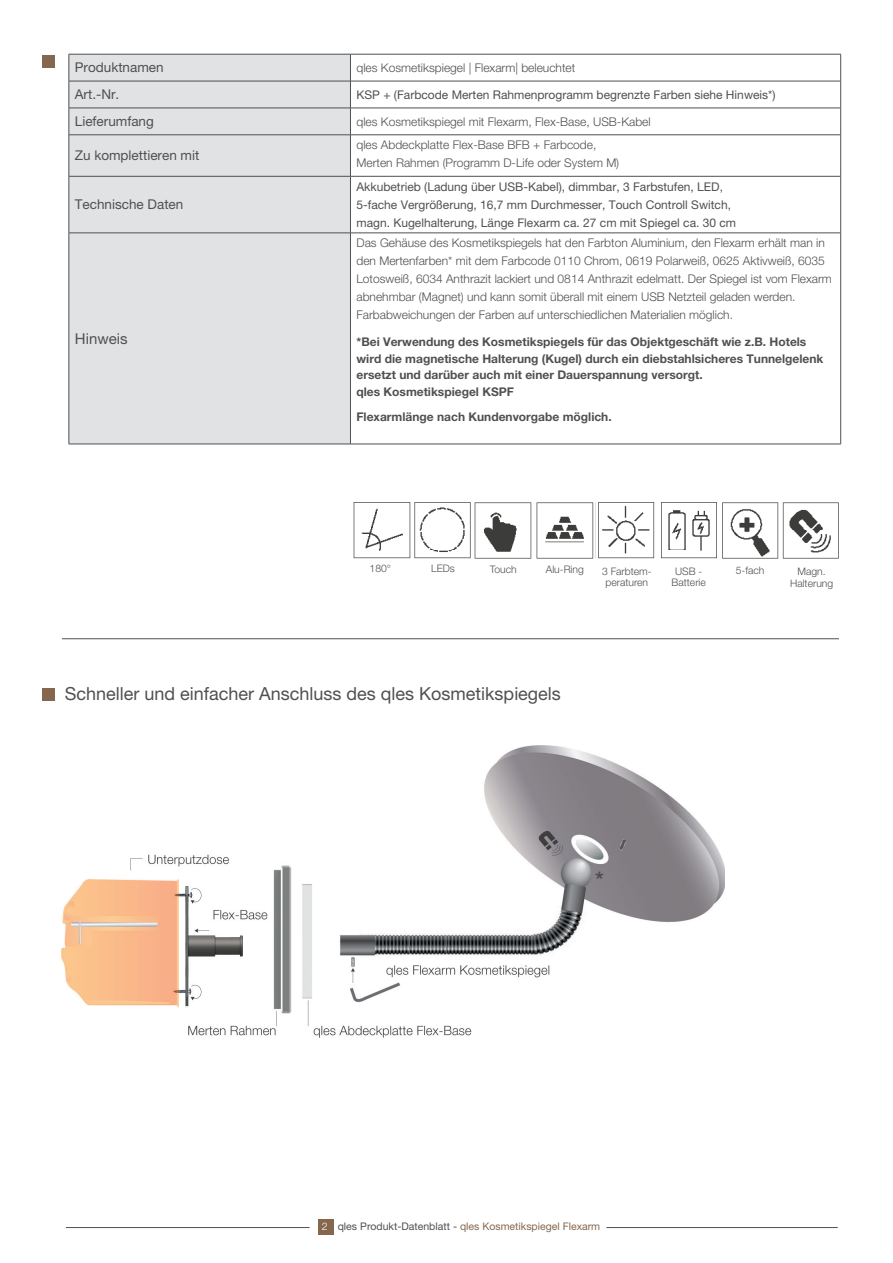
<style>
.page{position:relative;width:893px;height:1263px;background:#fff}
.page>*{position:absolute;margin:0;border:0;box-sizing:border-box;transform-origin:0 0}
.t1{font:700 21.6px "Helvetica Neue LT Pro";color:#505052}
.t2{font:18px "Helvetica Neue LT Pro";color:#505052}
.t3{font:15px "Helvetica Neue LT Pro";color:#505052}
.t4{font:13.5px "Helvetica Neue LT Pro";color:#505052}
.t5{font:300 12px/18px "Helvetica Neue LT Pro";color:#505052}
.t6{font:700 12px/16.5px "Helvetica Neue LT Pro";color:#505052}
.t7{font:12px/18px "Helvetica Neue LT Pro";color:#505052}
.t8{font:10.5px "Helvetica Neue LT Pro";color:#85674e}
.t9{font:300 10.5px "Helvetica Neue LT Pro";color:#fff}
.t10{font:300 10.35px/11.9px "Helvetica Neue LT Pro";color:#505052;text-align:center}
.s1{color:#505052}
</style>
<div class="page">
<hr style="left:66px;top:1227px;width:244px;height:1px;background:#505052">
<hr style="left:606px;top:1227px;width:232px;height:1px;background:#505052">
<div style="left:318px;top:1219px;width:15px;height:15px;background:#85674e"></div>
<div style="left:70px;top:55px;width:280px;height:389px;background:#e1e2e4"></div>
<hr style="left:69px;top:54px;width:281px;height:1px;background:#505052">
<hr style="left:350px;top:54px;width:491px;height:1px;background:#505052">
<svg style="left:69px;top:54px;width:1px;height:81px"></svg>
<svg style="left:840px;top:54px;width:1px;height:81px"></svg>
<hr style="left:69px;top:135px;width:1px;height:41px;background:#505052">
<hr style="left:840px;top:135px;width:1px;height:41px;background:#505052">
<hr style="left:69px;top:176px;width:1px;height:57px;background:#505052">
<hr style="left:840px;top:176px;width:1px;height:57px;background:#505052">
<hr style="left:69px;top:233px;width:1px;height:211px;background:#505052">
<hr style="left:840px;top:233px;width:1px;height:211px;background:#505052">
<hr style="left:69px;top:444px;width:281px;height:1px;background:#505052">
<hr style="left:350px;top:444px;width:491px;height:1px;background:#505052">
<hr style="left:69px;top:81px;width:281px;height:1px;background:#505052">
<hr style="left:350px;top:81px;width:491px;height:1px;background:#505052">
<hr style="left:69px;top:108px;width:281px;height:1px;background:#505052">
<hr style="left:350px;top:108px;width:491px;height:1px;background:#505052">
<svg style="left:350px;top:54px;width:1px;height:81px"></svg>
<hr style="left:69px;top:135px;width:281px;height:1px;background:#505052">
<hr style="left:350px;top:135px;width:491px;height:1px;background:#505052">
<hr style="left:350px;top:135px;width:1px;height:41px;background:#505052">
<hr style="left:69px;top:176px;width:281px;height:1px;background:#505052">
<hr style="left:350px;top:176px;width:491px;height:1px;background:#505052">
<hr style="left:350px;top:176px;width:1px;height:57px;background:#505052">
<hr style="left:69px;top:233px;width:281px;height:1px;background:#505052">
<hr style="left:350px;top:233px;width:491px;height:1px;background:#505052">
<hr style="left:350px;top:233px;width:1px;height:211px;background:#505052">
<div style="left:42px;top:55px;width:13px;height:12px;background:#85674e"></div>
<div style="left:42px;top:688px;width:13px;height:13px;background:#85674e"></div>
<img style="left:62px;top:746px;width:663px;height:291px">
<img style="left:353px;top:502px;width:58px;height:57px">
<img style="left:414px;top:502px;width:56px;height:56px">
<img style="left:598px;top:502px;width:119px;height:57px">
<img style="left:782px;top:502px;width:57px;height:57px">
<img style="left:722px;top:502px;width:56px;height:57px">
<img style="left:474px;top:502px;width:58px;height:57px">
<img style="left:536px;top:502px;width:58px;height:57px">
<hr style="left:62px;top:638px;width:777px;height:1px;background:#505052">
<p class="t4" style="left:75px;top:60px;width:90px">Produktnamen</p>
<p class="t5" style="left:356px;top:58px;width:220px">qles Kosmetikspiegel | Flexarm| beleuchtet</p>
<p class="t4" style="left:75px;top:86px;width:46px">Art.-Nr.</p>
<p class="t7" style="left:356px;top:85px;width:421px">KSP + (Farbcode Merten Rahmenprogramm begrenzte Farben siehe Hinweis*)</p>
<p class="t4" style="left:75px;top:113px;width:81px">Lieferumfang</p>
<p class="t5" style="left:356px;top:112px;width:296px">qles Kosmetikspiegel mit Flexarm, Flex-Base, USB-Kabel</p>
<p class="t4" style="left:75px;top:148px;width:126px">Zu komplettieren mit</p>
<p class="t5" style="left:356px;top:136px;width:264px">qles Abdeckplatte Flex-Base BFB + Farbcode,<br>Merten Rahmen (Programm D-Life oder System M)</p>
<p class="t4" style="left:75px;top:197px;width:110px">Technische Daten</p>
<p class="t7" style="left:356px;top:177px;width:381px">Akkubetrieb (Ladung über USB-Kabel), dimmbar, 3 Farbstufen, LED,<br>5-fache Vergrößerung, 16,7 mm Durchmesser, Touch Controll Switch, magn. Kugelhalterung, Länge Flexarm ca. 27 cm mit Spiegel ca. 30 cm</p>
<p class="t3" style="left:75px;top:329px;width:54px">Hinweis</p>
<p class="t5" style="left:356px;top:234px;width:477px">Das Gehäuse des Kosmetikspiegels hat den Farbton Aluminium, den Flexarm erhält man in den Mertenfarben* mit dem Farbcode 0110 Chrom, 0619 Polarweiß, 0625 Aktivweiß, 6035<br>Lotosweiß, 6034 Anthrazit lackiert und 0814 Anthrazit edelmatt. Der Spiegel ist vom Flexarm abnehmbar (Magnet) und kann somit überall mit einem USB Netzteil geladen werden.<br>Farbabweichungen der Farben auf unterschiedlichen Materialien möglich.</p>
<p class="t6" style="left:356px;top:334px;width:468px">*Bei Verwendung des Kosmetikspiegels für das Objektgeschäft wie z.B. Hotels wird die magnetische Halterung (Kugel) durch ein diebstahlsicheres Tunnelgelenk ersetzt und darüber auch mit einer Dauerspannung versorgt.<br>qles Kosmetikspiegel KSPF</p>
<p class="t6" style="left:356px;top:409px;width:257px">Flexarmlänge nach Kundenvorgabe möglich.</p>
<p class="t10" style="left:370px;top:562px;width:23px">180°</p>
<p class="t10" style="left:431px;top:562px;width:25px">LEDs</p>
<p class="t10" style="left:672px;top:565px;width:36px">USB -<br>Batterie</p>
<p class="t10" style="left:490px;top:563px;width:28px">Touch</p>
<p class="t10" style="left:546px;top:563px;width:39px">Alu-Ring</p>
<p class="t10" style="left:736px;top:565px;width:30px">5-fach</p>
<p class="t10" style="left:602px;top:565px;width:51px">3 Farbtem&shy;peraturen</p>
<p class="t10" style="left:790px;top:566px;width:45px">Magn.<br>Halterung</p>
<h2 class="t2" style="left:65px;top:683px;width:498px">Schneller und einfacher Anschluss des qles Kosmetikspiegels</h2>
<h1 class="t1" style="left:595px;top:866px;width:10px">*</h1>
<p class="t9" style="left:322px;top:1219px;width:7px">2</p>
<p class="t8" style="left:338px;top:1220px;width:264px"><span class="s1">qles Produkt-Datenblatt -</span> qles Kosmetikspiegel Flexarm</p>
</div>
